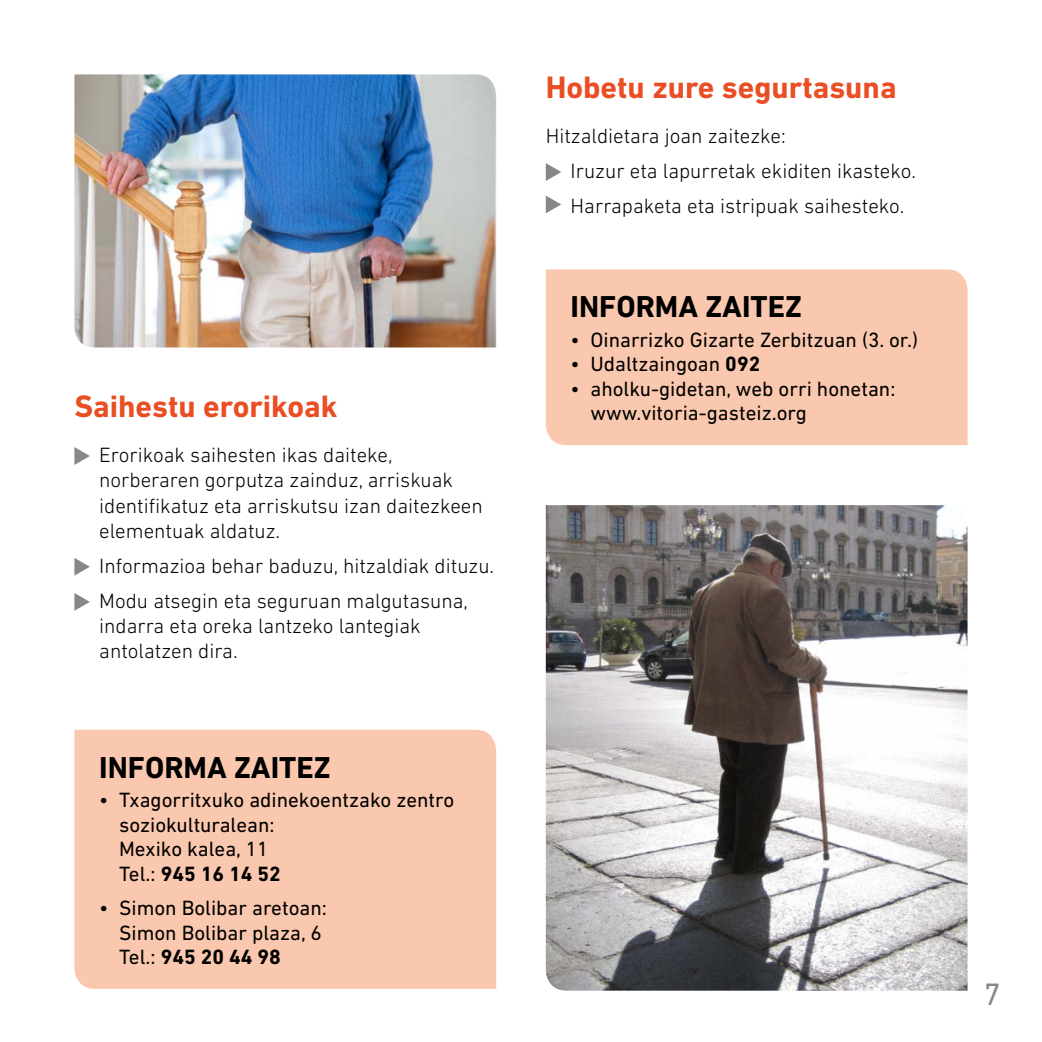
<style>
.page{position:relative;width:1042px;height:1042px;background:#fff}
.page>*{position:absolute;margin:0;border:0;box-sizing:border-box;transform-origin:0 0}
.t1{font:700 31.5px "DIN Next LT Pro";color:#e94e24}
.t2{font:31.5px "DIN Next LT Pro";color:#878787}
.t3{font:700 30.8px "DIN Next LT Pro";color:#000}
.t4{font:300 21px/25.2px "DIN Next LT Pro";color:#000}
.t5{font:21px/24.5px "DIN Next LT Pro";color:#000}
.s1{font-weight:700}
</style>
<div class="page">
<svg style="left:74px;top:447px;width:16px;height:18px"></svg>
<svg style="left:74px;top:558px;width:16px;height:18px"></svg>
<svg style="left:74px;top:593px;width:16px;height:18px"></svg>
<svg style="left:546px;top:163px;width:15px;height:18px"></svg>
<svg style="left:546px;top:195px;width:15px;height:18px"></svg>
<div style="left:546px;top:269px;width:421px;height:176px;background:#fac8ae"></div>
<div style="left:74px;top:730px;width:422px;height:259px;background:#fac8ae"></div>
<img style="left:74px;top:74px;width:422px;height:273px">
<img style="left:546px;top:505px;width:421px;height:485px">
<h1 class="t1" style="left:74px;top:388px;width:264px">Saihestu erorikoak</h1>
<p class="t4" style="left:99px;top:442px;width:385px">Erorikoak saihesten ikas daiteke, norberaren gorputza zainduz, arriskuak identifikatuz eta arriskutsu izan daitezkeen elementuak aldatuz.</p>
<p class="t4" style="left:99px;top:548px;width:396px;line-height:35.2px">Informazioa behar baduzu, hitzaldiak dituzu.<br>Modu atsegin eta seguruan malgutasuna,</p>
<p class="t4" style="left:99px;top:613px;width:323px">indarra eta oreka lantzeko lantegiak antolatzen dira.</p>
<h2 class="t3" style="left:99px;top:749px;width:233px">INFORMA ZAITEZ</h2>
<p class="t5" style="left:119px;top:787px;width:337px;text-indent:-20px">• Txagorritxuko adinekoentzako zentro soziokulturalean:<br>Mexiko kalea, 11<br>Tel.: <span class="s1">945 16 14 52</span></p>
<p class="t5" style="left:119px;top:895px;width:209px;text-indent:-20px">• Simon Bolibar aretoan:<br>Simon Bolibar plaza, 6<br>Tel.: <span class="s1">945 20 44 98</span></p>
<h1 class="t1" style="left:546px;top:69px;width:352px">Hobetu zure segurtasuna</h1>
<p class="t4" style="left:570px;top:118px;width:347px;line-height:35.2px;text-indent:-25px">Hitzaldietara joan zaitezke:<br>Iruzur eta lapurretak ekiditen ikasteko.<br>Harrapaketa eta istripuak saihesteko.</p>
<h2 class="t3" style="left:570px;top:289px;width:233px">INFORMA ZAITEZ</h2>
<p class="t5" style="left:570px;top:327px;width:349px">• Oinarrizko Gizarte Zerbitzuan (3. or.)</p>
<p class="t5" style="left:570px;top:352px;width:191px">• Udaltzaingoan <span class="s1">092</span></p>
<p class="t5" style="left:590px;top:376px;width:306px;text-indent:-20px">• aholku-gidetan, web orri honetan: www.vitoria-gasteiz.org</p>
<h1 class="t2" style="left:984px;top:976px;width:19px">7</h1>
</div>
